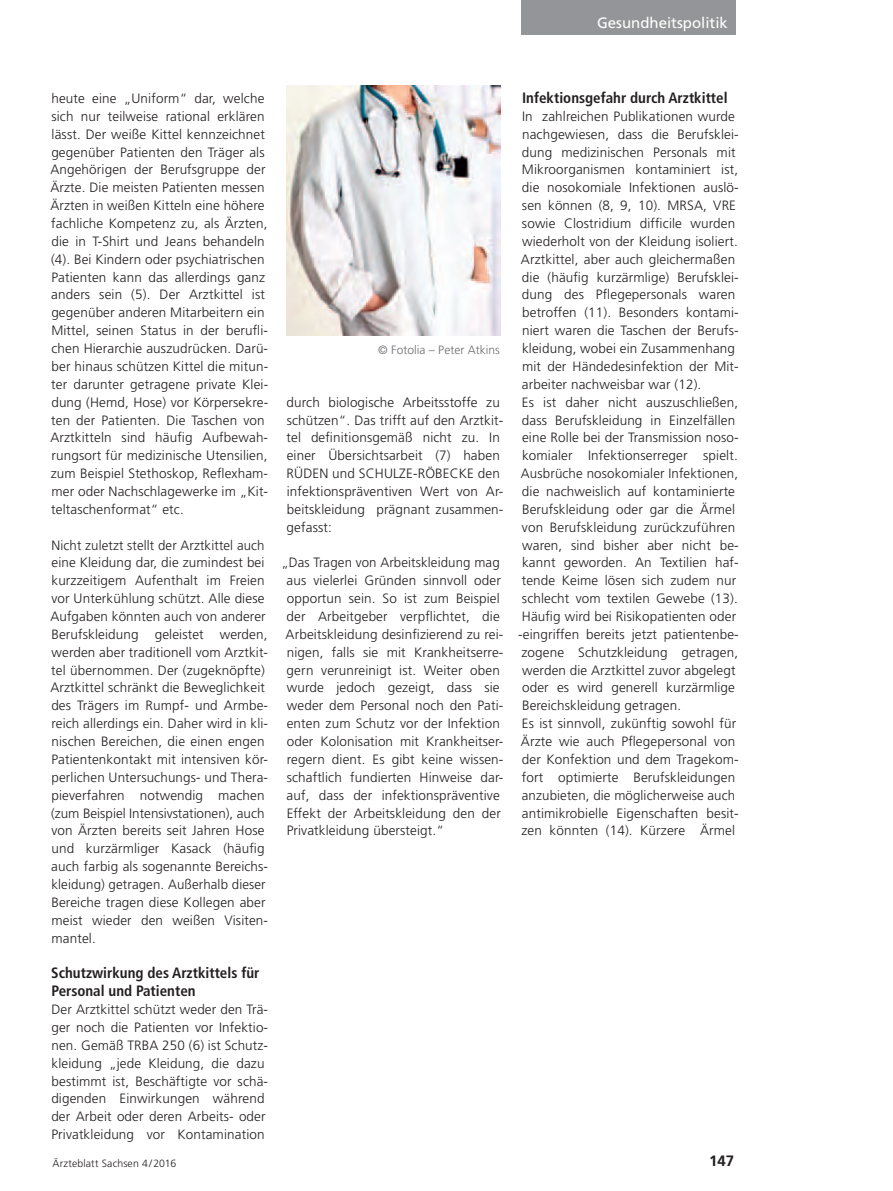
<style>
.page{position:relative;width:893px;height:1191px;background:#fff}
.page>*{position:absolute;margin:0;border:0;box-sizing:border-box;transform-origin:0 0}
.Zwischenüberschrift{font:700 condensed 15px/17.9px "Frutiger";color:#231f20}
.t1{font:15px "Frutiger";color:#fff}
.t2{font:700 15px "Frutiger";color:#231f20}
.Text_allgemein{font:300 13.5px/17.9px "Frutiger";letter-spacing:.01em;color:#231f20}
.Bildunterschrift{font:300 12px "Frutiger";color:#6c6d70}
.t3{font:300 10.5px "Frutiger";letter-spacing:.015em;color:#231f20}
</style>
<div class="page">
<div style="left:522px;top:0;width:214px;height:34px;background:#939598"></div>
<img style="left:286px;top:85px;width:214px;height:251px">
<p class="t1" style="left:597px;top:14px;width:132px">Gesundheitspolitik</p>
<p class="Text_allgemein" style="left:50px;top:89px;width:219px">heute eine „Uniform“ dar, welche sich nur teilweise rational erklären lässt. Der weiße Kittel kennzeichnet gegenüber Patienten den Träger als Angehörigen der Berufsgruppe der Ärzte. Die meisten Patienten messen Ärzten in weißen Kitteln eine höhere fachliche Kompetenz zu, als Ärzten, die in T-Shirt und Jeans behandeln (4). Bei Kindern oder psychiatrischen Patienten kann das allerdings ganz anders sein (5). Der Arztkittel ist gegenüber anderen Mitarbeitern ein Mittel, seinen Status in der berufli&shy;chen Hierarchie auszudrücken. Darü&shy;ber hinaus schützen Kittel die mitun&shy;ter darunter getragene private Klei&shy;dung (Hemd, Hose) vor Körpersekre&shy;ten der Patienten. Die Taschen von Arztkitteln sind häufig Aufbewah&shy;rungsort für medizinische Utensilien, zum Beispiel Stethoskop, Reflexham&shy;mer oder Nachschlagewerke im „Kit&shy;teltaschenformat“ etc.</p>
<p class="Text_allgemein" style="left:50px;top:536px;width:219px">Nicht zuletzt stellt der Arztkittel auch eine Kleidung dar, die zumindest bei kurzzeitigem Aufenthalt im Freien vor Unterkühlung schützt. Alle diese Aufgaben könnten auch von anderer Berufskleidung geleistet werden, werden aber traditionell vom Arztkit&shy;tel übernommen. Der (zugeknöpfte)<br>Arztkittel schränkt die Beweglichkeit des Trägers im Rumpf- und Armbe&shy;reich allerdings ein. Daher wird in kli&shy;nischen Bereichen, die einen engen Patientenkontakt mit intensiven kör&shy;perlichen Untersuchungs- und Thera&shy;pieverfahren notwendig machen (zum Beispiel Intensivstationen), auch von Ärzten bereits seit Jahren Hose und kurzärmliger Kasack (häufig auch farbig als sogenannte Bereichs&shy;kleidung) getragen. Außerhalb dieser Bereiche tragen diese Kollegen aber meist wieder den weißen Visiten&shy;mantel.</p>
<p class="Zwischenüberschrift" style="left:51px;top:964px;width:210px">Schutzwirkung des Arztkittels für<br>Personal und Patienten</p>
<p class="Text_allgemein" style="left:51px;top:1000px;width:218px">Der Arztkittel schützt weder den Trä&shy;ger noch die Patienten vor Infektio&shy;nen. Gemäß TRBA 250 (6) ist Schutz&shy;kleidung „jede Kleidung, die dazu bestimmt ist, Beschäftigte vor schä&shy;digenden Einwirkungen während der Arbeit oder deren Arbeits- oder Privatkleidung vor Kontamination</p>
<p class="Bildunterschrift" style="left:378px;top:343px;width:123px">© Fotolia – Peter Atkins</p>
<p class="Text_allgemein" style="left:286px;top:393px;width:218px">durch biologische Arbeitsstoffe zu schützen“. Das trifft auf den Arztkit&shy;tel definitionsgemäß nicht zu. In einer Übersichtsarbeit (7) haben<br>RÜDEN und SCHULZE-RÖBECKE den infektionspräventiven Wert von Ar-- beitskleidung prägnant zusammen&shy;gefasst:</p>
<p class="Text_allgemein" style="left:286px;top:554px;width:219px;text-indent:-4px">„Das Tragen von Arbeitskleidung mag aus vielerlei Gründen sinnvoll oder opportun sein. So ist zum Beispiel der Arbeitgeber verpflichtet, die Arbeitskleidung desinfizierend zu rei&shy;nigen, falls sie mit Krankheitserre&shy;gern verunreinigt ist. Weiter oben wurde jedoch gezeigt, dass sie weder dem Personal noch den Pati&shy;enten zum Schutz vor der Infektion oder Kolonisation mit Krankheitser&shy;regern dient. Es gibt keine wissen&shy;schaftlich fundierten Hinweise dar&shy;auf, dass der infektionspräventive Effekt der Arbeitskleidung den der Privatkleidung übersteigt.“</p>
<p class="Zwischenüberschrift" style="left:522px;top:89px;width:207px">Infektionsgefahr durch Arztkittel</p>
<p class="Text_allgemein" style="left:521px;top:107px;width:219px">In zahlreichen Publikationen wurde nachgewiesen, dass die Berufsklei&shy;dung medizinischen Personals mit Mikroorganismen kontaminiert ist, die nosokomiale Infektionen auslö&shy;sen können (8, 9, 10). MRSA, VRE sowie Clostridium difficile wurden wiederholt von der Kleidung isoliert.<br>Arztkittel, aber auch gleichermaßen die (häufig kurzärmlige) Berufsklei&shy;dung des Pflegepersonals waren betroffen (11). Besonders kontami&shy;niert waren die Taschen der Berufs&shy;kleidung, wobei ein Zusammenhang mit der Händedesinfektion der Mit&shy;arbeiter nachweisbar war (12).</p>
<p class="Text_allgemein" style="left:518px;top:393px;width:222px">Es ist daher nicht auszuschließen, dass Berufskleidung in Einzelfällen eine Rolle bei der Transmission noso&shy;komialer Infektionserreger spielt.<br>Ausbrüche nosokomialer Infektionen, die nachweislich auf kontaminierte Berufskleidung oder gar die Ärmel von Berufskleidung zurückzuführen waren, sind bisher aber nicht be-- kannt geworden. An Textilien haf&shy;tende Keime lösen sich zudem nur schlecht vom textilen Gewebe (13).<br>Häufig wird bei Risikopatienten oder -eingriffen bereits jetzt patientenbe&shy;zogene Schutzkleidung getragen, werden die Arztkittel zuvor abgelegt oder es wird generell kurzärmlige Bereichskleidung getragen.</p>
<p class="Text_allgemein" style="left:521px;top:714px;width:219px">Es ist sinnvoll, zukünftig sowohl für Ärzte wie auch Pflegepersonal von der Konfektion und dem Tragekom&shy;fort optimierte Berufskleidungen anzubieten, die möglicherweise auch antimikrobielle Eigenschaften besit&shy;zen könnten (14). Kürzere Ärmel</p>
<p class="t3" style="left:53px;top:1157px;width:125px">Ärzteblatt Sachsen 4/2016</p>
<p class="t2" style="left:709px;top:1151px;width:27px">147</p>
</div>
